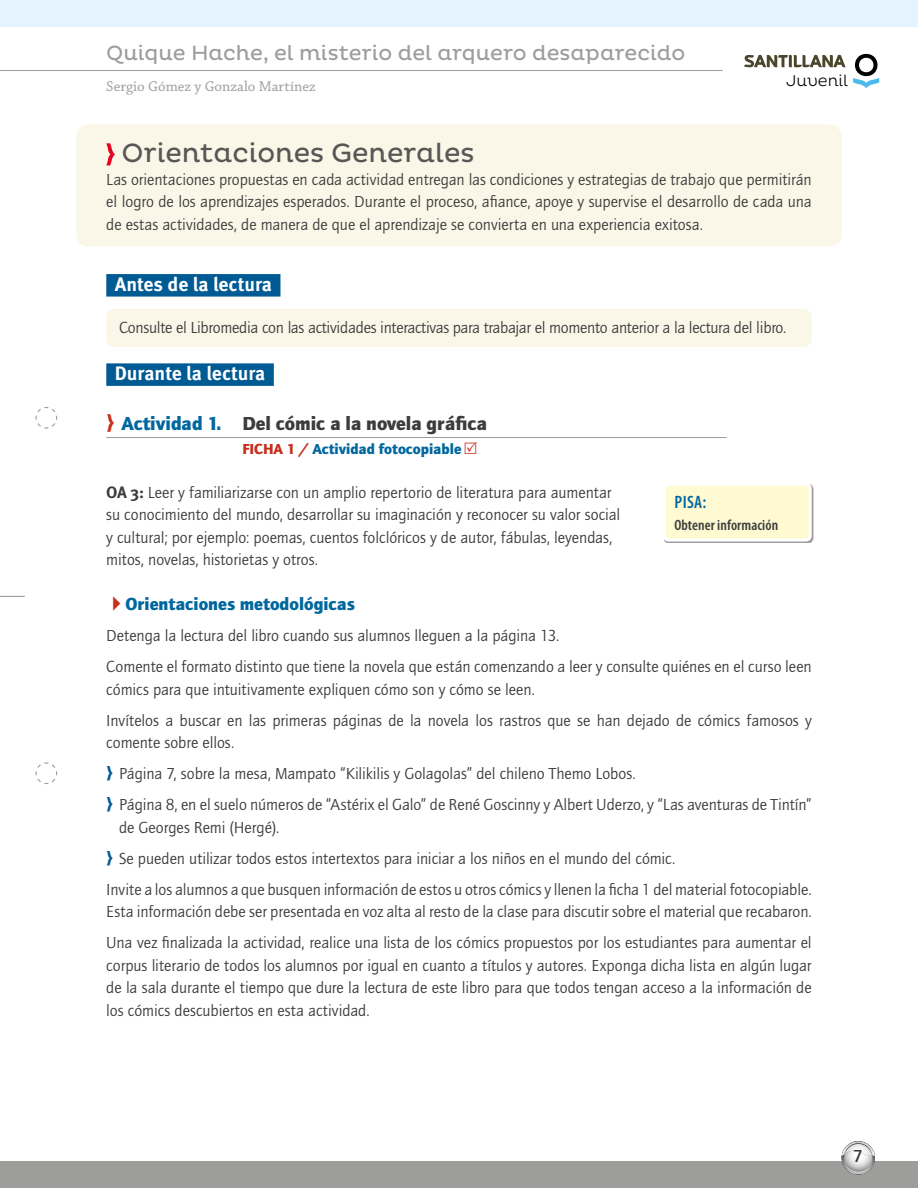
<style>
.page{position:relative;width:918px;height:1188px;background:#fff}
.page>*{position:absolute;margin:0;border:0;box-sizing:border-box;transform-origin:0 0}
.t1{font:27px "Pluto";color:#575756}
.t2{font:21px "Pluto";color:#9d9d9c}
.t3{font:900 19.5px "Quay Sans ITC Std";color:#3c3c3b}
.t4{font:700 19.5px "Meta Pro";letter-spacing:-.005em;color:#fff}
.t5{font:900 18px "Quay Sans ITC Std";color:#00679e}
.t6{font:600 condensed 18px "Myriad Pro";color:#00679e}
.t7{font:500 18px "Quay Sans ITC Std";color:#3c3c3b}
.t8{font:16.5px/22.5px "Quay Sans ITC Std";letter-spacing:-.005em;color:#3c3c3b}
.t9{font:300 15.9px "Pluto";color:#000}
.t10{font:900 15px "Quay Sans ITC Std";color:#00679e}
.t11{font:15px "Chaparral Pro";color:#9d9d9c}
.t12{font:600 condensed 15px "Myriad Pro";letter-spacing:.005em;color:#3c3c3b}
.s1{font-family:"Santillana Lij";font-weight:400;font-size:25.5px;color:#c62f1c}
.s2{color:#00679e}
.s3{color:#c62f1c}
.s4{font-family:"Check";font-weight:400;font-size:18px;color:#c62f1c}
.s5{font-family:"Meta Pro";font-weight:700}
.s6{font-family:"Arrrows";font-weight:400;font-size:24px;color:#c62f1c}
.s7{font-family:"Santillana Lij";font-size:21px;color:#005b94}
</style>
<div class="page">
<svg style="left:35px;top:407px;width:23px;height:22px"></svg>
<svg style="left:35px;top:762px;width:23px;height:22px"></svg>
<svg style="left:0;top:596px;width:25px;height:1px"></svg>
<hr style="left:0;top:70px;width:723px;height:1px;background:#9d9d9c">
<div style="left:0;top:0;width:918px;height:27px;background:#e4f3fd"></div>
<div style="left:0;top:1161px;width:918px;height:27px;background:#9d9d9c"></div>
<div style="left:842px;top:1141px;width:33px;height:34px;background:#797979;border-radius:50%"></div>
<svg style="left:842px;top:1141px;width:33px;height:33px"></svg>
<svg style="left:853px;top:54px;width:26px;height:34px"></svg>
<svg style="left:744px;top:54px;width:102px;height:14px"></svg>
<div style="left:76px;top:124px;width:766px;height:123px;background:#faf7e8;border-radius:13px"></div>
<div style="left:106px;top:274px;width:174px;height:23px;background:#005b94"></div>
<div style="left:106px;top:363px;width:168px;height:23px;background:#005b94"></div>
<hr style="left:106px;top:437px;width:621px;height:1px;background:#9d9d9c">
<svg style="left:106px;top:143px;width:9px;height:22px"></svg>
<div style="left:106px;top:309px;width:706px;height:38px;background:#faf7e8;border-radius:9px"></div>
<div style="left:664px;top:484px;width:149px;height:59px;background:#000;opacity:.4"></div>
<div style="left:664px;top:484px;width:146px;height:56px;background:#fffad2;border-radius:4px"></div>
<div style="left:663px;top:483px;width:149px;height:59px;border:3px solid #fff;border-radius:4px"></div>
<p class="t2" style="left:106px;top:41px;width:581px">Quique Hache, el misterio del arquero desaparecido</p>
<p class="t11" style="left:106px;top:78px;width:211px">Sergio Gómez y Gonzalo Martínez</p>
<p class="t9" style="left:786px;top:72px;width:63px">Juvenil</p>
<h1 class="t1" style="left:122px;top:138px;width:355px">Orientaciones Generales</h1>
<p class="t8" style="left:106px;top:168px;width:707px;text-align:justify">Las orientaciones propuestas en cada actividad entregan las condiciones y estrategias de trabajo que permitirán el logro de los aprendizajes esperados. Durante el proceso, afiance, apoye y supervise el desarrollo de cada una de estas actividades, de manera de que el aprendizaje se convierta en una experiencia exitosa.</p>
<p class="t4" style="left:115px;top:272px;width:159px">Antes de la lectura</p>
<p class="t8" style="left:119px;top:317px;width:669px">Consulte el Libromedia con las actividades interactivas para trabajar el momento anterior a la lectura del libro.</p>
<p class="t4" style="left:115px;top:361px;width:152px">Durante la lectura</p>
<p class="t3" style="left:106px;top:411px;width:382px"><span class="s1">O</span> <span class="s2">Actividad 1.</span> Del cómic a la novela gráfica</p>
<p class="t10" style="left:242px;top:440px;width:236px"><span class="s3">FICHA 1 /</span> Actividad fotocopiable <span class="s4">A</span></p>
<p class="t8" style="left:106px;top:481px;width:516px"><span class="s5">OA 3:</span> Leer y familiarizarse con un amplio repertorio de literatura para aumentar su conocimiento del mundo, desarrollar su imaginación y reconocer su valor social y cultural; por ejemplo: poemas, cuentos folclóricos y de autor, fábulas, leyendas, mitos, novelas, historietas y otros.</p>
<p class="t5" style="left:106px;top:593px;width:250px"><span class="s6">y</span>Orientaciones metodológicas</p>
<p class="t8" style="left:106px;top:620px;width:707px;line-height:31px">Detenga la lectura del libro cuando sus alumnos lleguen a la página 13.<br>Comente el formato distinto que tiene la novela que están comenzando a leer y consulte quiénes en el curso leen</p>
<p class="t8" style="left:106px;top:674px;width:707px;line-height:31px">cómics para que intuitivamente expliquen cómo son y cómo se leen.<br>Invítelos a buscar en las primeras páginas de la novela los rastros que se han dejado de cómics famosos y</p>
<p class="t8" style="left:106px;top:727px;width:707px;line-height:31px">comente sobre ellos.<br><span class="s7">O</span> Página 7, sobre la mesa, Mampato “Kilikilis y Golagolas” del chileno Themo Lobos.<br><span class="s7">O</span> Página 8, en el suelo números de “Astérix el Galo” de René Goscinny y Albert Uderzo, y “Las aventuras de Tintín”</p>
<p class="t8" style="left:106px;top:812px;width:707px;line-height:31px;text-indent:13px">de Georges Remi (Hergé).<br><span class="s7">O</span> Se pueden utilizar todos estos intertextos para iniciar a los niños en el mundo del cómic.<br>Invite a los alumnos a que busquen información de estos u otros cómics y llenen la ficha 1 del material fotocopiable.</p>
<p class="t8" style="left:106px;top:896px;width:707px;line-height:31px">Esta información debe ser presentada en voz alta al resto de la clase para discutir sobre el material que recabaron.<br>Una vez finalizada la actividad, realice una lista de los cómics propuestos por los estudiantes para aumentar el</p>
<p class="t8" style="left:106px;top:954px;width:707px;text-align:justify">corpus literario de todos los alumnos por igual en cuanto a títulos y autores. Exponga dicha lista en algún lugar de la sala durante el tiempo que dure la lectura de este libro para que todos tengan acceso a la información de los cómics descubiertos en esta actividad.</p>
<p class="t6" style="left:675px;top:492px;width:33px">PISA:</p>
<p class="t12" style="left:674px;top:517px;width:105px">Obtener información</p>
<p class="t7" style="left:853px;top:1146px;width:11px">7</p>
</div>
